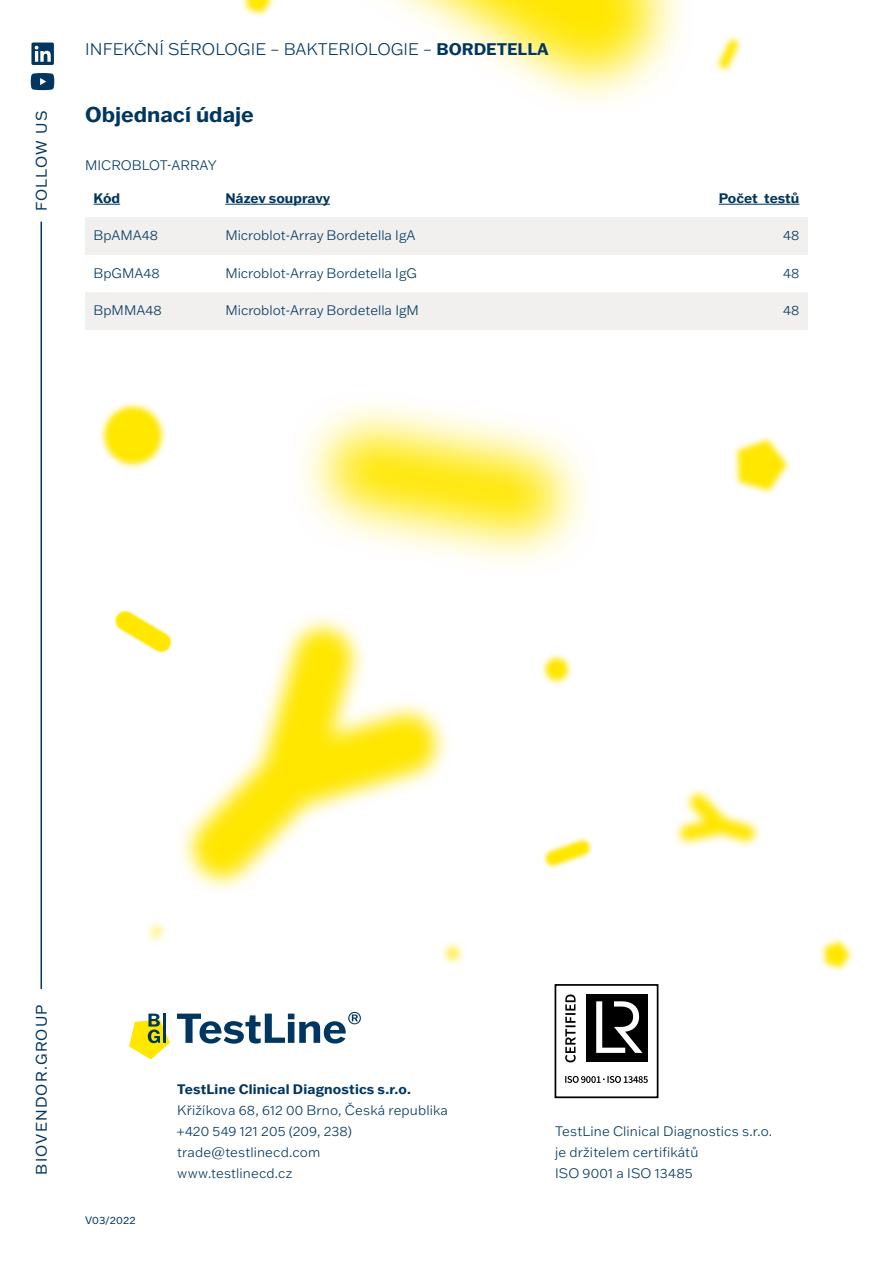
<style>
.page{position:relative;width:893px;height:1263px;background:#fff}
.page>*{position:absolute;margin:0;border:0;box-sizing:border-box;transform-origin:0 0}
.t1{font:700 21px "Franklin Gothic ATF";color:#003660}
.t2{font:300 16.5px "Franklin Gothic ATF";color:#003660}
.t3{font:15px "Franklin Gothic ATF";letter-spacing:.08em;color:#003660}
.t4{font:300 13.5px/21px "Franklin Gothic ATF";color:#003660}
.t5{font:700 13.5px "Franklin Gothic ATF";letter-spacing:.01em;color:#003660}
.t6{font:10.5px "Franklin Gothic ATF";letter-spacing:.015em;color:#003660}
.s1{font-weight:700}
</style>
<div class="page">
<svg style="left:242px;top:0;width:24px;height:17px"></svg>
<svg style="left:247px;top:0;width:19px;height:13px"></svg>
<svg style="left:715px;top:35px;width:27px;height:38px"></svg>
<svg style="left:719px;top:39px;width:19px;height:30px"></svg>
<svg style="left:31px;top:43px;width:23px;height:22px"></svg>
<hr style="left:41px;top:222px;width:1px;height:767px;background:#003660">
<svg style="left:31px;top:73px;width:23px;height:17px"></svg>
<svg style="left:820px;top:938px;width:33px;height:34px"></svg>
<svg style="left:825px;top:942px;width:24px;height:25px"></svg>
<svg style="left:441px;top:942px;width:23px;height:23px"></svg>
<svg style="left:447px;top:947px;width:11px;height:11px"></svg>
<svg style="left:114px;top:610px;width:58px;height:43px"></svg>
<svg style="left:266px;top:0;width:416px;height:103px"></svg>
<svg style="left:302px;top:0;width:357px;height:79px"></svg>
<svg style="left:543px;top:837px;width:50px;height:32px"></svg>
<svg style="left:545px;top:840px;width:45px;height:26px"></svg>
<svg style="left:147px;top:921px;width:19px;height:22px"></svg>
<svg style="left:152px;top:926px;width:10px;height:13px"></svg>
<svg style="left:541px;top:653px;width:32px;height:32px"></svg>
<svg style="left:546px;top:659px;width:22px;height:21px"></svg>
<svg style="left:99px;top:402px;width:67px;height:67px"></svg>
<svg style="left:105px;top:407px;width:56px;height:57px;background:#ffe812"></svg>
<svg style="left:674px;top:788px;width:87px;height:59px"></svg>
<svg style="left:680px;top:794px;width:75px;height:47px"></svg>
<svg style="left:180px;top:616px;width:268px;height:274px"></svg>
<svg style="left:191px;top:626px;width:247px;height:253px"></svg>
<svg style="left:733px;top:436px;width:58px;height:59px"></svg>
<svg style="left:738px;top:440px;width:48px;height:50px;background:#ffee50"></svg>
<svg style="left:302px;top:404px;width:285px;height:159px"></svg>
<svg style="left:329px;top:433px;width:229px;height:101px;background:#fff170"></svg>
<svg style="left:129px;top:1014px;width:41px;height:45px"></svg>
<hr style="left:164px;top:1014px;width:2px;height:29px;background:#003660">
<svg style="left:177px;top:1012px;width:184px;height:32px"></svg>
<div style="left:555px;top:984px;width:103px;height:114px;border:2px solid #000"></div>
<div style="left:586px;top:995px;width:62px;height:67px;background:#000"></div>
<svg style="left:596px;top:1001px;width:46px;height:52px"></svg>
<svg style="left:565px;top:994px;width:11px;height:68px"></svg>
<svg style="left:565px;top:1076px;width:83px;height:7px"></svg>
<svg style="left:85px;top:217px;width:723px;height:113px;fill:#f1f0ee"></svg>
<svg style="left:94px;top:204px;width:26px;height:1px"></svg>
<hr style="left:225px;top:204px;width:105px;height:1px;background:#003660">
<hr style="left:719px;top:204px;width:80px;height:1px;background:#003660">
<p class="t3" style="left:32px;top:211px;width:102px;rotate:-90deg">FOLLOW US</p>
<p class="t2" style="left:85px;top:38px;width:465px">INFEKČNÍ SÉROLOGIE – BAKTERIOLOGIE – <span class="s1">Bordetella</span></p>
<h1 class="t1" style="left:85px;top:100px;width:170px">Objednací údaje</h1>
<p class="t4" style="left:85px;top:154px;width:23px">Microblot</p>
<p class="t4" style="left:167px;top:154px;width:24px">-Arra</p>
<p class="t4" style="left:208px;top:154px;width:10px">y</p>
<p class="t5" style="left:94px;top:189px;width:28px">Kód</p>
<p class="t5" style="left:225px;top:189px;width:106px">Název soupravy</p>
<p class="t5" style="left:719px;top:189px;width:82px">Počet testů</p>
<p class="t4" style="left:94px;top:225px;width:66px">BpAMA48</p>
<p class="t4" style="left:225px;top:225px;width:192px">Microblot-Array Bordetella IgA</p>
<p class="t4" style="left:783px;top:225px;width:18px">48</p>
<p class="t4" style="left:94px;top:262px;width:68px">BpGMA48</p>
<p class="t4" style="left:225px;top:262px;width:193px">Microblot-Array Bordetella IgG</p>
<p class="t4" style="left:783px;top:262px;width:18px">48</p>
<p class="t4" style="left:94px;top:300px;width:70px">BpMMA48</p>
<p class="t4" style="left:225px;top:300px;width:195px">Microblot-Array Bordetella IgM</p>
<p class="t4" style="left:783px;top:300px;width:18px">48</p>
<p class="t3" style="left:32px;top:1174px;width:172px;rotate:-90deg">BIOVENDOR.GROUP</p>
<p class="t6" style="left:85px;top:1213px;width:52px">V03/2022</p>
<p class="t5" style="left:177px;top:1080px;width:235px">TestLine Clinical Diagnostics s.r.o.</p>
<p class="t4" style="left:177px;top:1099px;width:272px">Křižíkova 68, 612 00 Brno, Česká republika +420 549 121 205 (209, 238) trade@testlinecd.com<br>www.testlinecd.cz</p>
<p class="t4" style="left:555px;top:1120px;width:218px">TestLine Clinical Diagnostics s.r.o. je držitelem certifikátů<br>ISO 9001 a ISO 13485</p>
</div>
